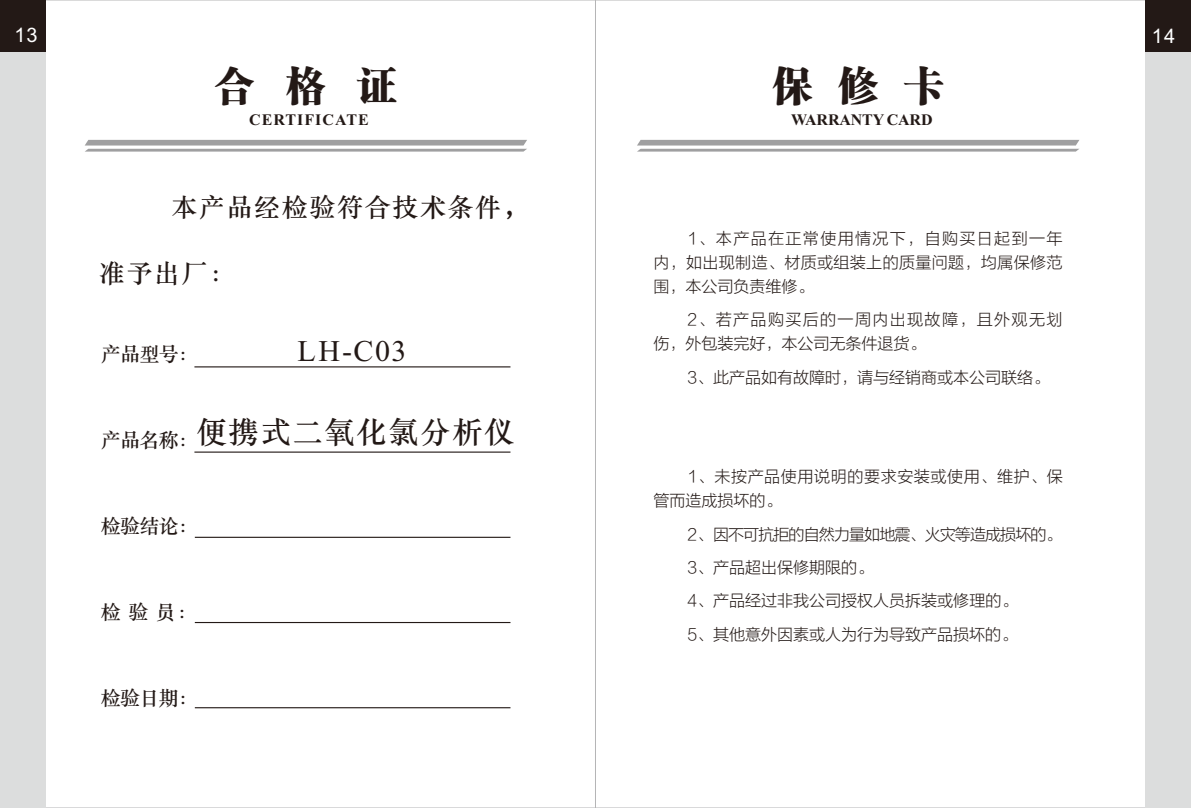
<style>
.page{position:relative;width:1191px;height:808px;background:#fff}
.page>*{position:absolute;margin:0;border:0;box-sizing:border-box;transform-origin:0 0}
.t1{font:40px "FZCSJW GB1 0";letter-spacing:.71em;color:#231916}
.t2{font:30px "ST Zhongsong";letter-spacing:.065em;color:#231916}
.t3{font:30px "Times New Roman";color:#231916}
.t4{font:26px "ST Zhongsong";letter-spacing:.065em;color:#231916}
.t5{font:20px "ST Zhongsong";letter-spacing:-.03em;color:#231916}
.t6{font:20px "Arial";color:#fff}
.t7{font:16px/33.2px "FZLTXHK GBK1 0";color:#231916}
.t8{font:16px/24px "FZLTXHK GBK1 0";letter-spacing:.085em;color:#231916}
.t9{font:16px/24px "FZLTXHK GBK1 0";letter-spacing:.04em;color:#231916}
.t10{font:700 16px "Times New Roman";letter-spacing:-.01em;color:#231916}
.t11{font:700 16px "Times New Roman";letter-spacing:.065em;color:#231916}
</style>
<div class="page">
<div style="left:1145px;top:0;width:46px;height:808px;background:#dcdddd"></div>
<div style="left:1145px;top:0;width:46px;height:51px;background:#231916"></div>
<svg style="left:637px;top:140px;width:442px;height:12px"></svg>
<svg style="left:45px;top:0;width:551px;height:808px"></svg>
<div style="left:0;top:0;width:45px;height:808px;background:#dcdddd"></div>
<div style="left:0;top:0;width:45px;height:51px;background:#231916"></div>
<svg style="left:85px;top:140px;width:442px;height:12px"></svg>
<hr style="left:194px;top:366px;width:316px;height:1px;background:#231916">
<hr style="left:194px;top:451px;width:316px;height:2px;background:#231916">
<hr style="left:195px;top:537px;width:315px;height:1px;background:#231916">
<hr style="left:195px;top:622px;width:315px;height:1px;background:#231916">
<hr style="left:195px;top:707px;width:315px;height:1px;background:#231916">
<p class="t6" style="left:14px;top:28px;width:25px">13</p>
<h1 class="t1" style="left:215px;top:63px;width:184px">合格证</h1>
<p class="t11" style="left:249px;top:114px;width:121px">CERTIFICATE</p>
<h3 class="t4" style="left:171px;top:195px;width:359px">本产品经检验符合技术条件，</h3>
<h3 class="t4" style="left:99px;top:260px;width:138px">准予出厂：</h3>
<p class="t5" style="left:101px;top:344px;width:99px">产品型号：</p>
<h2 class="t3" style="left:297px;top:340px;width:111px">LH-C03</h2>
<p class="t5" style="left:101px;top:430px;width:99px">产品名称：</p>
<h2 class="t2" style="left:197px;top:417px;width:319px">便携式二氧化氯分析仪</h2>
<p class="t5" style="left:101px;top:516px;width:99px">检验结论：</p>
<p class="t5" style="left:101px;top:602px;width:98px">检验员：</p>
<p class="t5" style="left:101px;top:688px;width:99px">检验日期：</p>
<h1 class="t1" style="left:772px;top:63px;width:173px">保修卡</h1>
<p class="t10" style="left:791px;top:114px;width:143px">WARRANTY CARD</p>
<p class="t7" style="left:653px;top:227px;width:410px;line-height:24px;text-align:justify;text-indent:34px">1、本产品在正常使用情况下，自购买日起到一年内，如出现制造、材质或组装上的质量问题，均属保修范围，本公司负责维修。</p>
<p class="t8" style="left:653px;top:308px;width:410px;text-indent:34px">2、若产品购买后的一周内出现故障，且外观无划伤，外包装完好，本公司无条件退货。</p>
<p class="t7" style="left:687px;top:361px;width:363px">3、此产品如有故障时，请与经销商或本公司联络。</p>
<p class="t9" style="left:653px;top:465px;width:411px;text-indent:34px">1、未按产品使用说明的要求安装或使用、维护、保管而造成损坏的。</p>
<p class="t7" style="left:687px;top:518px;width:376px">2、因不可抗拒的自然力量如地震、火灾等造成损坏的。<br>3、产品超出保修期限的。<br>4、产品经过非我公司授权人员拆装或修理的。<br>5、其他意外因素或人为行为导致产品损坏的。</p>
<p class="t6" style="left:1152px;top:28px;width:25px">14</p>
</div>
